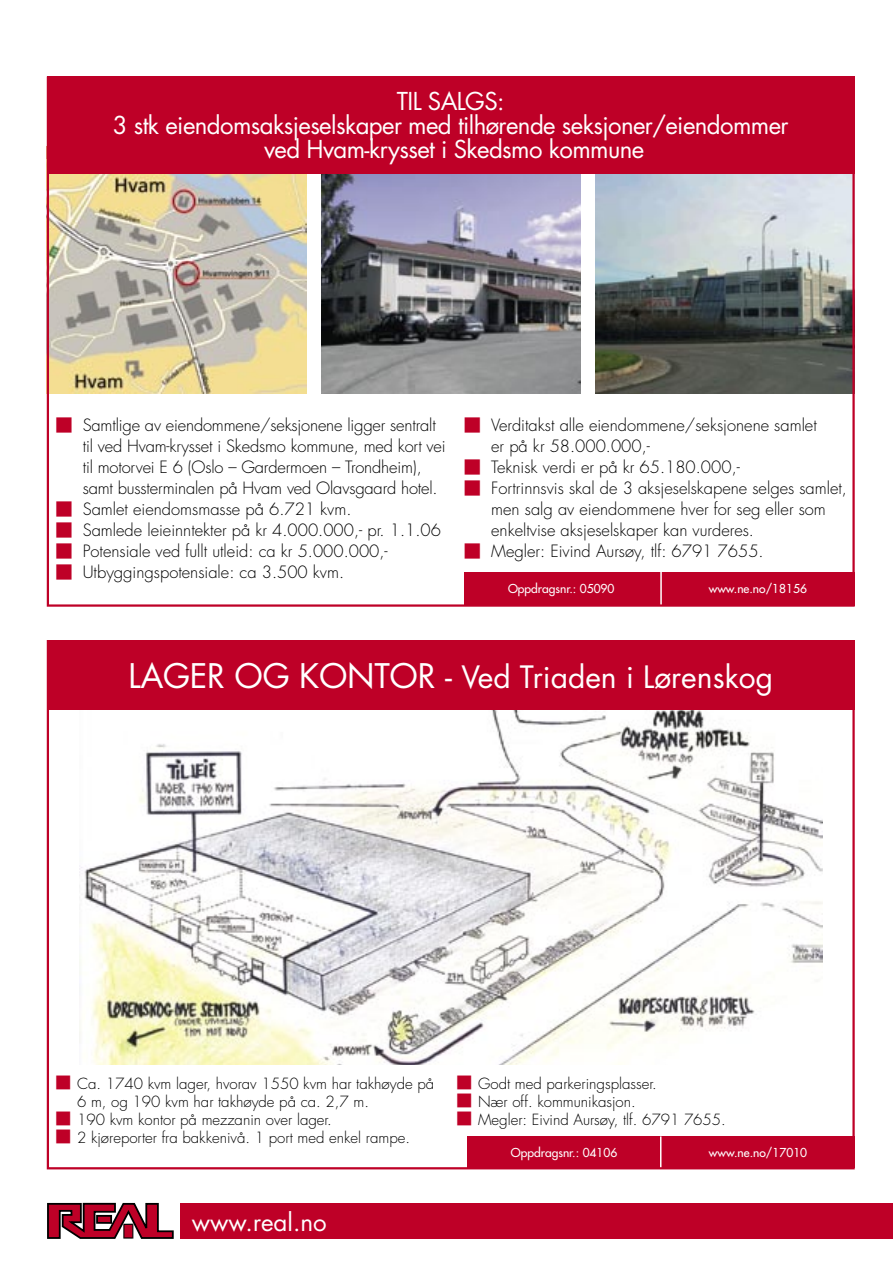
<style>
.page{position:relative;width:893px;height:1263px;background:#fff}
.page>*{position:absolute;margin:0;border:0;box-sizing:border-box;transform-origin:0 0}
.t1{font:30px "Futura";color:#fff}
.t2{font:24.15px "Futura";color:#fff}
.t3{font:24px "Futura";letter-spacing:-.025em;color:#fff}
.t4{font:300 16.5px/21px "Futura";color:#000}
.t5{font:300 15px/18px "Futura";color:#000}
.t6{font:12px "Futura";color:#fff}
.s1{font-size:33px}
</style>
<div class="page">
<div style="left:181px;top:1203px;width:712px;height:36px;background:#be0027"></div>
<svg style="left:47px;top:1202px;width:127px;height:37px"></svg>
<div style="left:47px;top:640px;width:808px;height:70px;background:#be0027"></div>
<img style="left:79px;top:710px;width:743px;height:354px">
<div style="left:467px;top:1136px;width:388px;height:32px;background:#be0027"></div>
<hr style="left:660px;top:1136px;width:1px;height:32px;background:#fff">
<img style="left:595px;top:174px;width:257px;height:219px">
<img style="left:50px;top:174px;width:256px;height:219px">
<div style="left:465px;top:572px;width:390px;height:34px;background:#be0027"></div>
<hr style="left:660px;top:572px;width:2px;height:34px;background:#fff">
<img style="left:321px;top:174px;width:259px;height:219px">
<div style="left:47px;top:77px;width:808px;height:97px;background:#be0027"></div>
<p class="t3" style="left:397px;top:86px;width:109px">TIL SALGS:</p>
<p class="t3" style="left:113px;top:110px;width:677px">3 stk eiendomsaksjeselskaper med tilhørende seksjoner/eiendommer</p>
<p class="t3" style="left:264px;top:134px;width:382px">ved Hvam-krysset i Skedsmo kommune</p>
<p class="t4" style="left:83px;top:415px;width:364px">Samtlige av eiendommene/seksjonene ligger sentralt til ved Hvam-krysset i Skedsmo kommune, med kort vei til motorvei E 6 (Oslo – Gardermoen – Trondheim), samt bussterminalen på Hvam ved Olavsgaard hotel.</p>
<p class="t4" style="left:83px;top:499px;width:270px">Samlet eiendomsmasse på 6.721 kvm.</p>
<p class="t4" style="left:83px;top:520px;width:360px">Samlede leieinntekter på kr 4.000.000,- pr. 1.1.06</p>
<p class="t4" style="left:83px;top:541px;width:306px">Potensiale ved fullt utleid: ca kr 5.000.000,-</p>
<p class="t4" style="left:83px;top:562px;width:263px">Utbyggingspotensiale: ca 3.500 kvm.</p>
<p class="t4" style="left:491px;top:415px;width:327px">Verditakst alle eiendommene/seksjonene samlet er på kr 58.000.000,-</p>
<p class="t4" style="left:491px;top:457px;width:250px">Teknisk verdi er på kr 65.180.000,-</p>
<p class="t4" style="left:491px;top:478px;width:357px">Fortrinnsvis skal de 3 aksjeselskapene selges samlet, men salg av eiendommene hver for seg eller som enkeltvise aksjeselskaper kan vurderes.</p>
<p class="t4" style="left:491px;top:541px;width:274px">Megler: Eivind Aursøy, tlf: 6791 7655.</p>
<p class="t6" style="left:508px;top:581px;width:108px">Oppdragsnr.: 05090</p>
<p class="t6" style="left:709px;top:581px;width:100px">www.ne.no/18156</p>
<p class="t1" style="left:128px;top:658px;width:646px"><span class="s1">LAGER OG KONTOR -</span> Ved Triaden i Lørenskog</p>
<p class="t5" style="left:77px;top:1074px;width:359px">Ca. 1740 kvm lager, hvorav 1550 kvm har takhøyde på<br>6 m, og 190 kvm har takhøyde på ca. 2,7 m.</p>
<p class="t5" style="left:77px;top:1110px;width:256px">190 kvm kontor på mezzanin over lager.</p>
<p class="t5" style="left:77px;top:1128px;width:334px">2 kjøreporter fra bakkenivå. 1 port med enkel rampe.</p>
<p class="t2" style="left:192px;top:1207px;width:136px">www.real.no</p>
<p class="t5" style="left:478px;top:1074px;width:180px">Godt med parkeringsplasser.</p>
<p class="t5" style="left:478px;top:1092px;width:159px">Nær off. kommunikasjon.</p>
<p class="t5" style="left:478px;top:1110px;width:249px">Megler: Eivind Aursøy, tlf. 6791 7655.</p>
<p class="t6" style="left:511px;top:1145px;width:108px">Oppdragsnr.: 04106</p>
<p class="t6" style="left:709px;top:1145px;width:100px">www.ne.no/17010</p>
</div>
